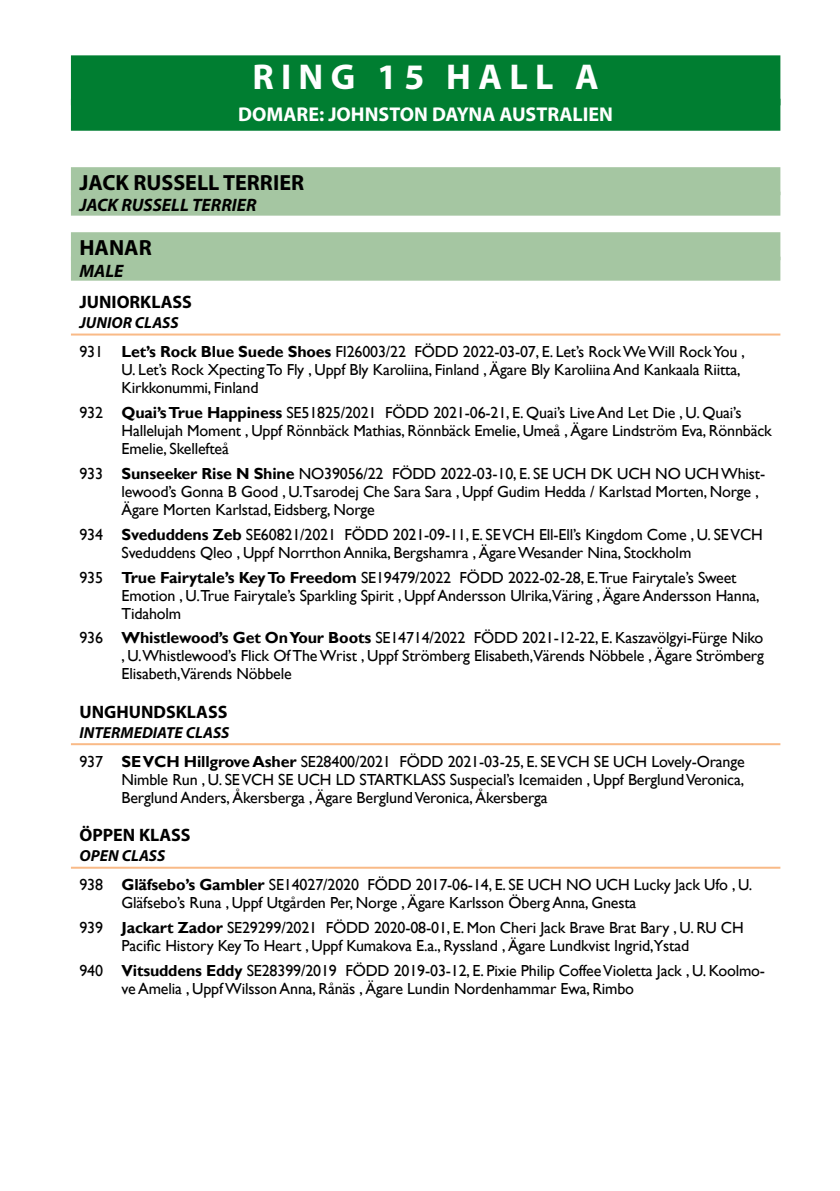
<style>
.page{position:relative;width:840px;height:1191px;background:#fff}
.page>*{position:absolute;margin:0;border:0;box-sizing:border-box;transform-origin:0 0}
.t1{font:700 36px "Myriad Pro";color:#fff}
.t2{font:700 22px "Myriad Pro";color:#000}
.t3{font:700 20px "Myriad Pro";color:#fff}
.t4{font:700 18px "Myriad Pro";color:#000}
.t5{font:italic 700 18px "Myriad Pro";color:#000}
.t6{font:16px/18px "Gill Sans";letter-spacing:-.01em;color:#000}
.t7{font:italic 700 16px "Myriad Pro";color:#000}
.s1{font-weight:700}
</style>
<div class="page">
<div style="left:71px;top:55px;width:709px;height:50px;background:#007e31"></div>
<div style="left:71px;top:99px;width:709px;height:32px;background:#007e31"></div>
<div style="left:71px;top:167px;width:709px;height:28px;background:#a5c6a2"></div>
<div style="left:71px;top:192px;width:709px;height:24px;background:#a5c6a2"></div>
<div style="left:71px;top:232px;width:709px;height:28px;background:#a5c6a2"></div>
<div style="left:71px;top:257px;width:709px;height:24px;background:#a5c6a2"></div>
<hr style="left:71px;top:333px;width:709px;height:2px;background:#f9ba87">
<hr style="left:71px;top:743px;width:709px;height:2px;background:#f9ba87">
<hr style="left:71px;top:866px;width:709px;height:2px;background:#f9ba87">
<h1 class="t1" style="left:252px;top:54px;width:348px">R I N G 1 5 H A L L A</h1>
<p class="t3" style="left:238px;top:102px;width:376px">DOMARE: JOHNSTON DAYNA AUSTRALIEN</p>
<h2 class="t2" style="left:79px;top:168px;width:226px">JACK RUSSELL TERRIER</h2>
<p class="t5" style="left:79px;top:194px;width:179px">JACK RUSSELL TERRIER</p>
<h2 class="t2" style="left:79px;top:233px;width:74px">HANAR</h2>
<p class="t5" style="left:79px;top:259px;width:45px">MALE</p>
<p class="t4" style="left:79px;top:290px;width:114px">JUNIORKLASS</p>
<p class="t7" style="left:79px;top:312px;width:101px">JUNIOR CLASS</p>
<p class="t6" style="left:121px;top:343px;width:624px;text-indent:-42px">931 <span class="s1">Let’s Rock Blue Suede Shoes</span> FI26003/22 FÖDD 2022-03-07, E. Let’s Rock We Will Rock You ,<br>U. Let’s Rock Xpecting To Fly , Uppf Bly Karoliina, Finland , Ägare Bly Karoliina And Kankaala Riitta,<br>Kirkkonummi, Finland</p>
<p class="t6" style="left:121px;top:404px;width:651px;text-indent:-42px">932 <span class="s1">Quai’s True Happiness</span> SE51825/2021 FÖDD 2021-06-21, E. Quai’s Live And Let Die , U. Quai’s<br>Hallelujah Moment , Uppf Rönnbäck Mathias, Rönnbäck Emelie, Umeå , Ägare Lindström Eva, Rönnbäck<br>Emelie, Skellefteå</p>
<p class="t6" style="left:121px;top:465px;width:645px;text-indent:-42px">933 <span class="s1">Sunseeker Rise N Shine</span> NO39056/22 FÖDD 2022-03-10, E. SE UCH DK UCH NO UCH Whist&shy;lewood’s Gonna B Good , U.Tsarodej Che Sara Sara , Uppf Gudim Hedda / Karlstad Morten, Norge ,<br>Ägare Morten Karlstad, Eidsberg, Norge</p>
<p class="t6" style="left:121px;top:525px;width:642px;text-indent:-42px">934 <span class="s1">Sveduddens Zeb</span> SE60821/2021 FÖDD 2021-09-11, E. SE VCH Ell-Ell’s Kingdom Come , U. SE VCH<br>Sveduddens Qleo , Uppf Norrthon Annika, Bergshamra , Ägare Wesander Nina, Stockholm</p>
<p class="t6" style="left:121px;top:568px;width:639px;text-indent:-42px">935 <span class="s1">True Fairytale’s Key To Freedom</span> SE19479/2022 FÖDD 2022-02-28, E.True Fairytale’s Sweet<br>Emotion , U.True Fairytale’s Sparkling Spirit , Uppf Andersson Ulrika,Väring , Ägare Andersson Hanna,<br>Tidaholm</p>
<p class="t6" style="left:121px;top:629px;width:643px;text-align:justify;text-indent:-42px">936 <span class="s1">Whistlewood’s Get On Your Boots</span> SE14714/2022 FÖDD 2021-12-22, E. Kaszavölgyi-Fürge Niko , U.Whistlewood’s Flick Of The Wrist , Uppf Strömberg Elisabeth,Värends Nöbbele , Ägare Strömberg Elisabeth,Värends Nöbbele</p>
<p class="t4" style="left:79px;top:699px;width:149px">UNGHUNDSKLASS</p>
<p class="t7" style="left:79px;top:721px;width:151px">INTERMEDIATE CLASS</p>
<p class="t6" style="left:121px;top:753px;width:624px;text-align:justify;text-indent:-42px">937 <span class="s1">SE VCH Hillgrove Asher</span> SE28400/2021 FÖDD 2021-03-25, E. SE VCH SE UCH Lovely-Orange Nimble Run , U. SE VCH SE UCH LD STARTKLASS Suspecial’s Icemaiden , Uppf Berglund Veronica, Berglund Anders, Åkersberga , Ägare Berglund Veronica, Åkersberga</p>
<p class="t4" style="left:79px;top:823px;width:113px">ÖPPEN KLASS</p>
<p class="t7" style="left:79px;top:845px;width:87px">OPEN CLASS</p>
<p class="t6" style="left:121px;top:876px;width:632px;text-indent:-42px">938 <span class="s1">Gläfsebo’s Gambler</span> SE14027/2020 FÖDD 2017-06-14, E. SE UCH NO UCH Lucky Jack Ufo , U.<br>Gläfsebo’s Runa , Uppf Utgården Per, Norge , Ägare Karlsson Öberg Anna, Gnesta</p>
<p class="t6" style="left:121px;top:919px;width:623px;text-indent:-42px">939 <span class="s1">Jackart Zador</span> SE29299/2021 FÖDD 2020-08-01, E. Mon Cheri Jack Brave Brat Bary , U. RU CH<br>Pacific History Key To Heart , Uppf Kumakova E.a., Ryssland , Ägare Lundkvist Ingrid,Ystad</p>
<p class="t6" style="left:121px;top:962px;width:644px;text-indent:-42px">940 <span class="s1">Vitsuddens Eddy</span> SE28399/2019 FÖDD 2019-03-12, E. Pixie Philip Coffee Violetta Jack , U. Koolmo&shy;ve Amelia , Uppf Wilsson Anna, Rånäs , Ägare Lundin Nordenhammar Ewa, Rimbo</p>
</div>
